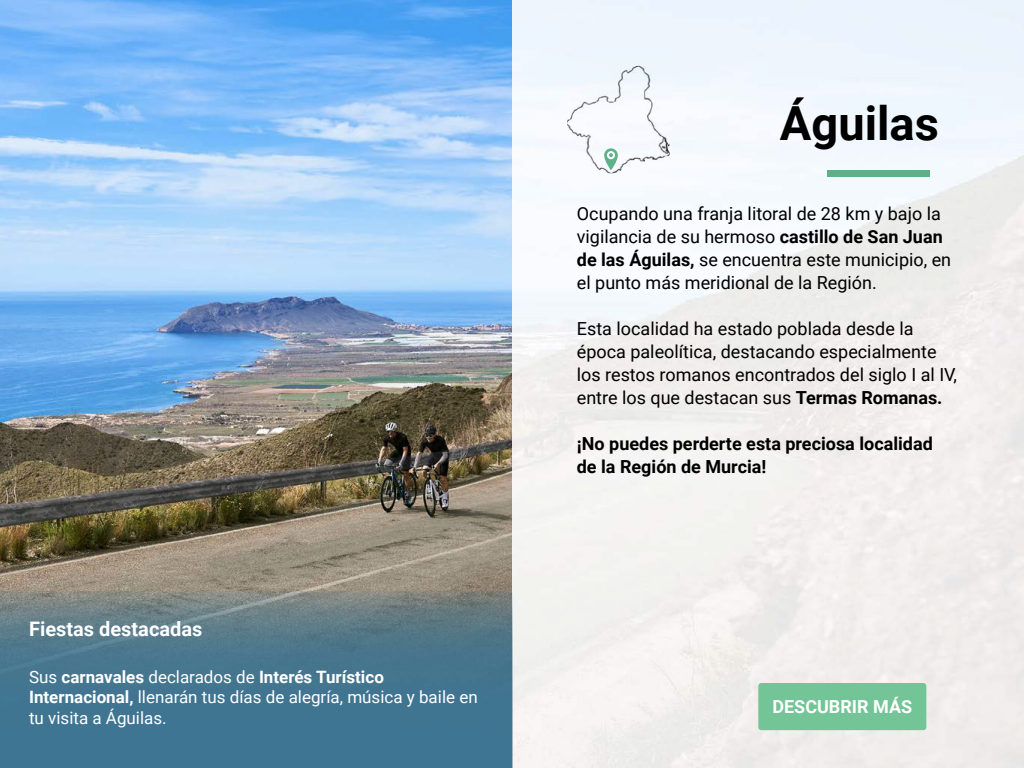
<style>
.page{position:relative;width:1024px;height:768px;background:#fff}
.page>*{position:absolute;margin:0;border:0;box-sizing:border-box;transform-origin:0 0}
.t1{font:700 47px "Roboto";color:#000}
.t2{font:700 20px "Roboto";color:#fff}
.t3{font:18px/23px "Roboto";color:#000}
.t4{font:700 18px/23px "Roboto";color:#000}
.t5{font:700 18px "Roboto";color:#fff}
.t6{font:17px/20.4px "Roboto";color:#fff}
.s1{font-weight:700}
</style>
<div class="page">
<img style="left:0;top:0;width:1024px;height:768px">
<div style="left:828px;top:170px;width:102px;height:6px;background:#5eb087"></div>
<img style="left:512px;top:591px;width:1px;height:177px">
<img style="left:567px;top:66px;width:103px;height:107px">
<svg style="left:604px;top:148px;width:14px;height:22px"></svg>
<div style="left:758px;top:683px;width:168px;height:47px;background:#73c496"></div>
<p class="t2" style="left:29px;top:615px;width:175px">Fiestas destacadas</p>
<p class="t6" style="left:29px;top:666px;width:450px">Sus <span class="s1">carnavales</span> declarados de <span class="s1">Interés Turístico<br>Internacional,</span> llenarán tus días de alegría, música y baile en tu visita a Águilas.</p>
<h1 class="t1" style="left:780px;top:90px;width:161px">Águilas</h1>
<p class="t3" style="left:577px;top:201px;width:376px">Ocupando una franja litoral de 28 km y bajo la vigilancia de su hermoso <span class="s1">castillo de San Juan de las Águilas,</span> se encuentra este municipio, en el punto más meridional de la Región.</p>
<p class="t3" style="left:577px;top:316px;width:382px">Esta localidad ha estado poblada desde la época paleolítica, destacando especialmente los restos romanos encontrados del siglo I al IV, entre los que destacan sus <span class="s1">Termas Romanas.</span></p>
<p class="t4" style="left:577px;top:431px;width:358px">¡No puedes perderte esta preciosa localidad de la Región de Murcia!</p>
<p class="t5" style="left:772px;top:694px;width:141px">DESCUBRIR MÁS</p>
</div>
